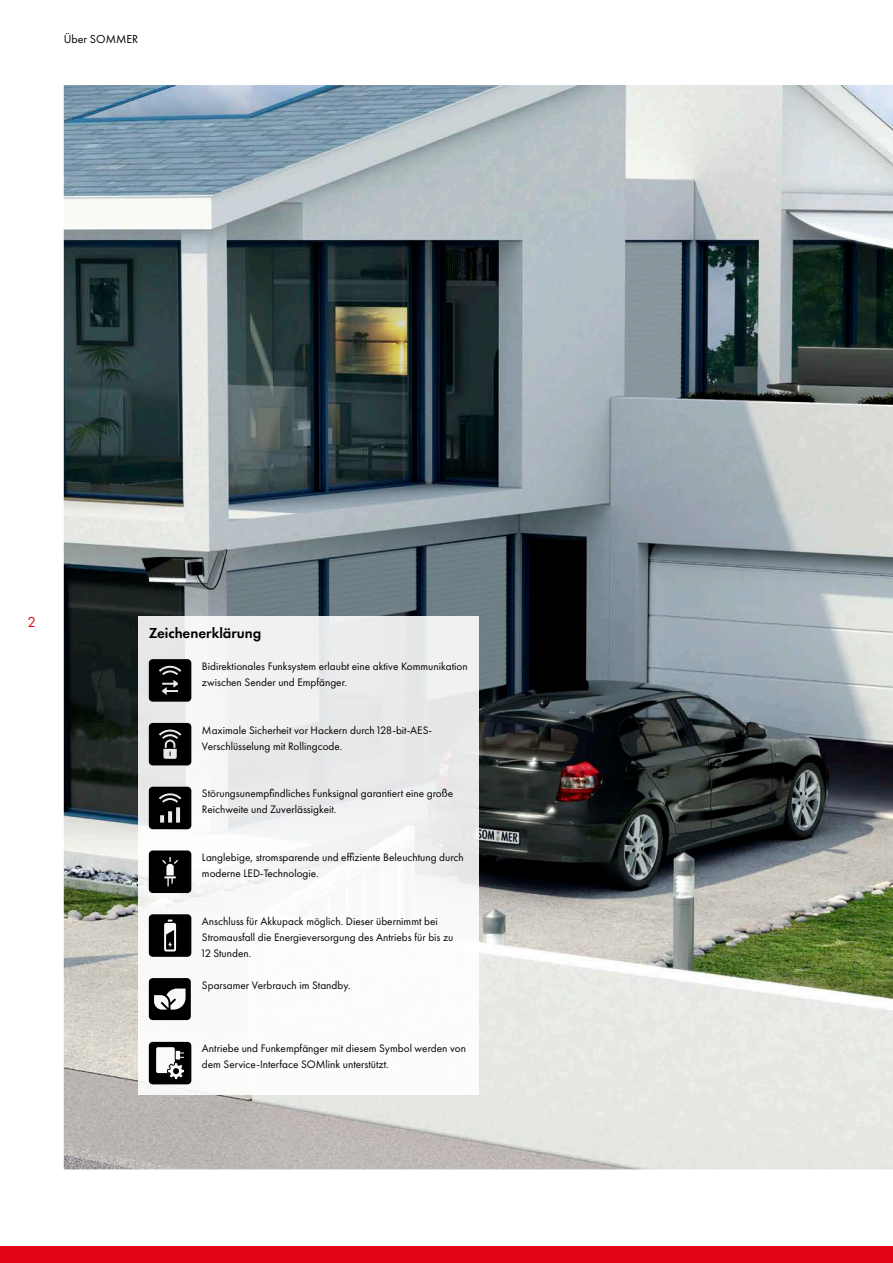
<style>
.page{position:relative;width:893px;height:1263px;background:#fff}
.page>*{position:absolute;margin:0;border:0;box-sizing:border-box;transform-origin:0 0}
.t1{font:600 15px "Futura PT";color:#000}
.t2{font:15px "Futura PT";color:#e30514}
.t3{font:12px "Futura PT";color:#000}
.t4{font:11.25px/15.9px "Futura PT";color:#000}
</style>
<div class="page">
<img style="left:64px;top:85px;width:829px;height:1084px">
<div style="left:138px;top:617px;width:340px;height:478px;background:linear-gradient(to bottom,#e8e9ea,#fffefe)"></div>
<svg style="left:149px;top:659px;width:42px;height:43px;background:#191919"></svg>
<svg style="left:149px;top:723px;width:42px;height:42px;background:#212121"></svg>
<svg style="left:149px;top:1042px;width:42px;height:42px"></svg>
<svg style="left:149px;top:787px;width:42px;height:42px;background:#1d1d1d"></svg>
<svg style="left:149px;top:914px;width:42px;height:43px;background:#222221"></svg>
<svg style="left:149px;top:850px;width:42px;height:43px;background:#171717"></svg>
<svg style="left:149px;top:978px;width:42px;height:42px"></svg>
<div style="left:0;top:1246px;width:893px;height:17px;background:#e30514"></div>
<p class="t3" style="left:64px;top:31px;width:76px">Über SOMMER</p>
<h1 class="t2" style="left:28px;top:613px;width:10px">2</h1>
<h1 class="t1" style="left:149px;top:623px;width:114px">Zeichenerklärung</h1>
<p class="t4" style="left:202px;top:658px;width:267px">Bidirektionales Funksystem erlaubt eine aktive Kommunikation zwischen Sender und Empfänger.</p>
<p class="t4" style="left:202px;top:722px;width:232px">Maximale Sicherheit vor Hackern durch 128-bit-AES-<br>Verschlüsselung mit Rollingcode.</p>
<p class="t4" style="left:202px;top:785px;width:253px">Störungsunempfindliches Funksignal garantiert eine große<br>Reichweite und Zuverlässigkeit.</p>
<p class="t4" style="left:202px;top:849px;width:263px">Langlebige, stromsparende und effiziente Beleuchtung durch moderne LED-Technologie.</p>
<p class="t4" style="left:202px;top:913px;width:253px">Anschluss für Akkupack möglich. Dieser übernimmt bei<br>Stromausfall die Energieversorgung des Antriebs für bis zu<br>12 Stunden.</p>
<p class="t4" style="left:202px;top:977px;width:150px">Sparsamer Verbrauch im Standby.</p>
<p class="t4" style="left:202px;top:1041px;width:265px">Antriebe und Funkempfänger mit diesem Symbol werden von dem Service-Interface SOMlink unterstützt.</p>
</div>
